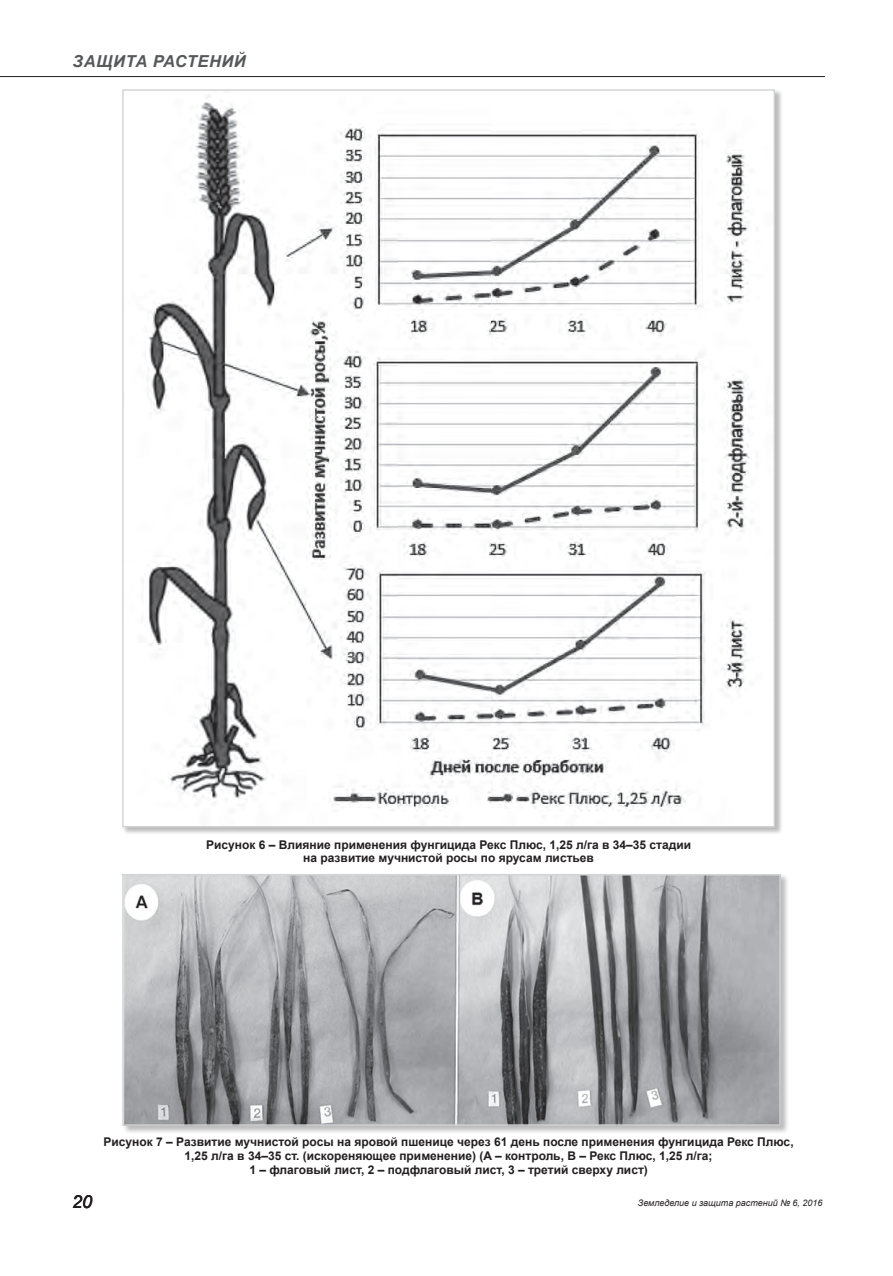
<style>
.page{position:relative;width:893px;height:1276px;background:#fff}
.page>*{position:absolute;margin:0;border:0;box-sizing:border-box;transform-origin:0 0}
.t1{font:italic 18px "Arial";color:#231f20}
.t2{font:italic 700 16.5px "Arial";letter-spacing:.035em;color:#57585a}
.t3{font:700 12px/13.8px "Arial";color:#231f20;text-align:center}
.t4{font:italic 9px "Arial";color:#231f20}
</style>
<div class="page">
<hr style="left:0;top:76px;width:825px;height:1px;background:#231f20">
<div style="left:122px;top:89px;width:661px;height:746px;background:#231f20;opacity:.3"></div>
<img style="left:124px;top:91px;width:649px;height:734px">
<div style="left:122px;top:873px;width:667px;height:261px;background:#231f20;opacity:.3"></div>
<img style="left:125px;top:877px;width:653px;height:245px">
<div style="left:122px;top:874px;width:659px;height:251px;border:2px solid #d1d2d4"></div>
<h2 class="t2" style="left:73px;top:50px;width:175px">ЗАЩИТА РАСТЕНИЙ</h2>
<p class="t3" style="left:206px;top:837px;width:486px">Рисунок 6 – Влияние применения фунгицида Рекс Плюс, 1,25 л/га в 34–35 стадии на развитие мучнистой росы по ярусам листьев</p>
<p class="t3" style="left:104px;top:1135px;width:692px">Рисунок 7 – Развитие мучнистой росы на яровой пшенице через 61 день после применения фунгицида Рекс Плюс,<br>1,25 л/га в 34–35 ст. (искореняющее применение) (A – контроль, B – Рекс Плюс, 1,25 л/га;<br>1 – флаговый лист, 2 – подфлаговый лист, 3 – третий сверху лист)</p>
<h1 class="t1" style="left:72px;top:1190px;width:22px">20</h1>
<p class="t4" style="left:638px;top:1197px;width:186px">Земледелие и защита растений № 6, 2016</p>
</div>
